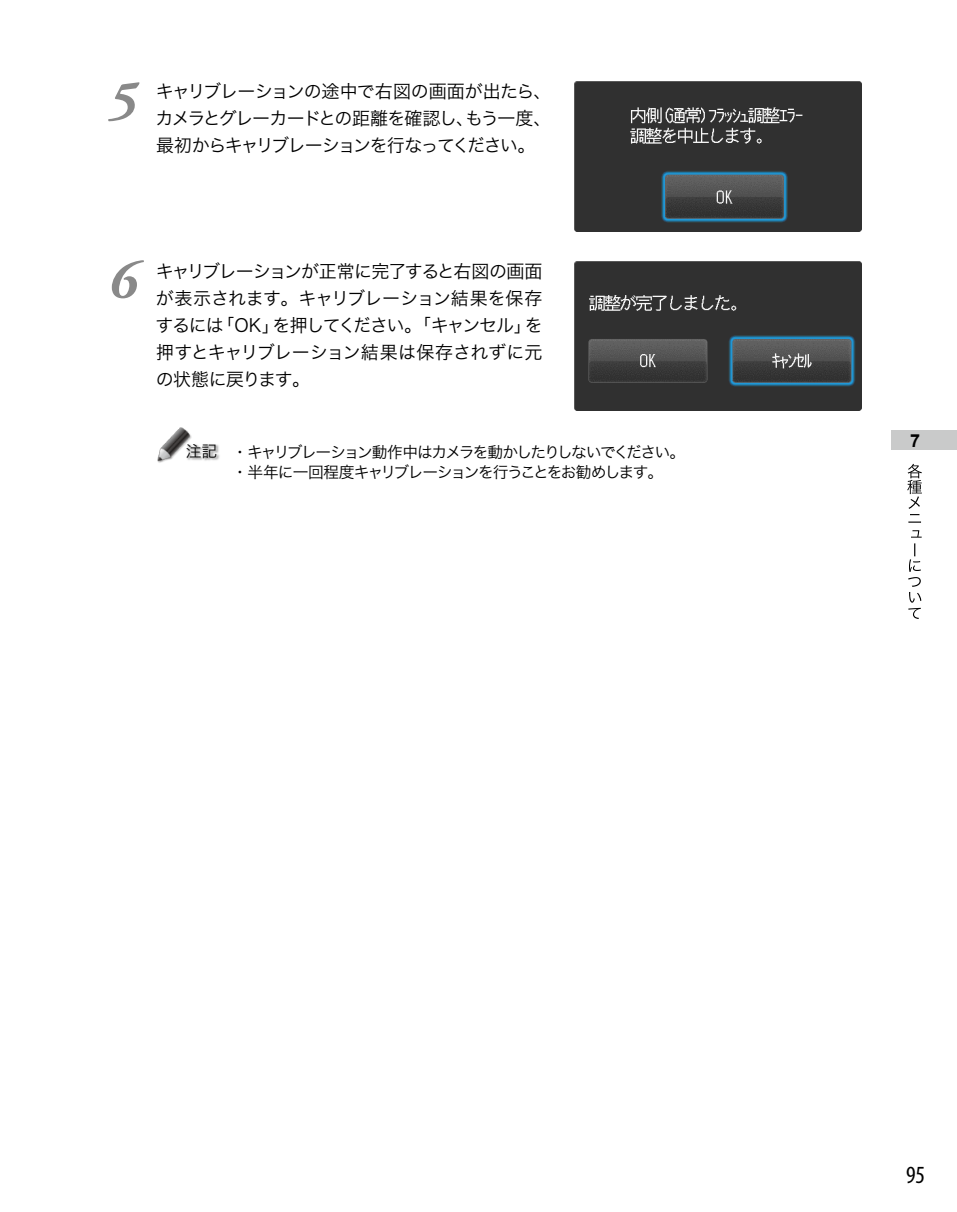
<style>
.page{position:relative;width:957px;height:1212px;background:#fff}
.page>*{position:absolute;margin:0;border:0;box-sizing:border-box;transform-origin:0 0}
.t1{font:italic 700 54px "Adobe Garamond Pro";color:#898989}
.t2{font:condensed 24.75px "Myriad Pro";color:#000}
.t3{font:18px/27px "Hira Kaku Std W4";letter-spacing:-.07em;color:#000;text-align:justify}
.t4{font:700 18px "Arial";color:#000}
.t5{font:15.75px/20.2px "Hira Kaku Std W4";letter-spacing:-.105em;color:#000}
.t6{font:15.75px "Hira Kaku Std W7";color:#000}
</style>
<div class="page">
<div style="left:891px;top:430px;width:66px;height:20px;background:#c9caca"></div>
<svg style="left:907px;top:464px;width:15px;height:155px"></svg>
<img style="left:574px;top:82px;width:287px;height:149px">
<img style="left:574px;top:261px;width:287px;height:150px">
<img style="left:157px;top:427px;width:35px;height:36px">
<svg style="left:186px;top:443px;width:34px;height:19px"></svg>
<h1 class="t1" style="left:108px;top:69px;width:30px">5</h1>
<p class="t3" style="left:156px;top:76px;width:397px">キャリブレーションの途中で右図の画面が出たら、カメラとグレーカードとの距離を確認し、もう一度、最初からキャリブレーションを行なってください。</p>
<h1 class="t1" style="left:108px;top:249px;width:30px">6</h1>
<p class="t3" style="left:156px;top:256px;width:389px">キャリブレーションが正常に完了すると右図の画面が表示されます。キャリブレーション結果を保存するには「OK」を押してください。「キャンセル」を押すとキャリブレーション結果は保存されずに元の状態に戻ります。</p>
<p class="t6" style="left:186px;top:437px;width:33px">注記</p>
<p class="t5" style="left:232px;top:440px;width:455px">・キャリブレーション動作中はカメラを動かしたりしないでください。・半年に一回程度キャリブレーションを行うことをお勧めします。</p>
<p class="t4" style="left:910px;top:428px;width:12px">7</p>
<h2 class="t2" style="left:906px;top:1160px;width:21px">95</h2>
</div>
